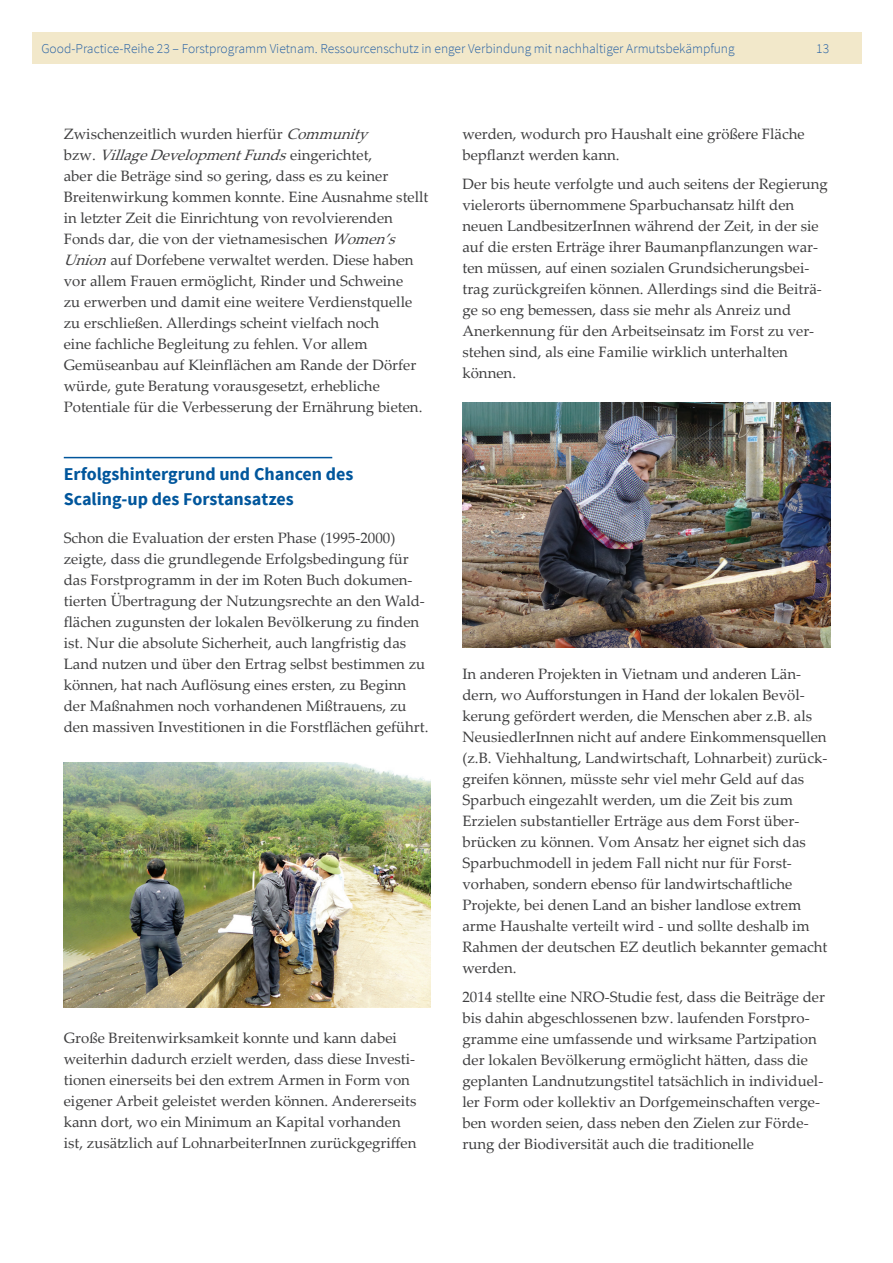
<style>
.page{position:relative;width:893px;height:1263px;background:#fff}
.page>*{position:absolute;margin:0;border:0;box-sizing:border-box;transform-origin:0 0}
.t1{font:700 18px/25.5px "Source Sans Pro";color:#01569c}
.t2{font:15px/21px "Palatino Linotype";color:#3e3e3f}
.t3{font:300 13.5px "Source Sans Pro";color:#2661a4}
.s1{font-style:italic}
</style>
<div class="page">
<div style="left:32px;top:32px;width:829px;height:32px;background:#f2e8ca"></div>
<hr style="left:64px;top:457px;width:268px;height:1px;background:#01569c">
<img style="left:64px;top:762px;width:366px;height:245px">
<img style="left:462px;top:402px;width:368px;height:245px">
<p class="t3" style="left:41px;top:40px;width:695px">Good-Practice-Reihe 23 – Forstprogramm Vietnam. Ressourcenschutz in enger Verbindung mit nachhaltiger Armutsbekämpfung</p>
<p class="t3" style="left:816px;top:40px;width:14px">13</p>
<p class="t2" style="left:64px;top:122px;width:366px">Zwischenzeitlich wurden hierfür <span class="s1">Community<br></span>b z w . <span class="s1">VillageDevelopmentFunds</span>e i n g e r i c h t e t ,<br>aber die Beträge sind so gering, dass es zu keiner Breitenwirkung kommen konnte. Eine Ausnahme stellt in letzter Zeit die Einrichtung von revolvierenden Fonds dar, die von der vietnamesischen <span class="s1">Women’s Union</span>auf Dorfebene verwaltet werden. Diese haben vor allem Frauen ermöglicht, Rinder und Schweine<br>zu erwerben und damit eine weitere Verdienstquelle zu erschließen. Allerdings scheint vielfach noch<br>eine fachliche Begleitung zu fehlen. Vor allem Gemüseanbau auf Kleinflächen am Rande der Dörfer würde, gute Beratung vorausgesetzt, erhebliche Potentiale für die Verbesserung der Ernährung bieten.</p>
<p class="t1" style="left:64px;top:461px;width:291px">Erfolgshintergrund und Chancen des<br>Scaling-up des Forstansatzes</p>
<p class="t2" style="left:64px;top:527px;width:366px">Schon die Evaluation der ersten Phase (1995-2000) zeigte, dass die grundlegende Erfolgsbedingung für das Forstprogramm in der im Roten Buch dokumen&shy;tierten Übertragung der Nutzungsrechte an den Wald&shy;flächen zugunsten der lokalen Bevölkerung zu finden ist. Nur die absolute Sicherheit, auch langfristig das Land nutzen und über den Ertrag selbst bestimmen zu können, hat nach Auflösung eines ersten, zu Beginn der Maßnahmen noch vorhandenen Mißtrauens, zu den massiven Investitionen in die Forstflächen geführt.</p>
<p class="t2" style="left:64px;top:1027px;width:354px">Große Breitenwirksamkeit konnte und kann dabei weiterhin dadurch erzielt werden, dass diese Investi&shy;tionen einerseits bei den extrem Armen in Form von eigener Arbeit geleistet werden können. Andererseits kann dort, wo ein Minimum an Kapital vorhanden ist, zusätzlich auf LohnarbeiterInnen zurückgegriffen</p>
<p class="t2" style="left:462px;top:122px;width:344px">werden, wodurch pro Haushalt eine größere Fläche bepflanzt werden kann.</p>
<p class="t2" style="left:462px;top:173px;width:367px">Der bis heute verfolgte und auch seitens der Regierung vielerorts übernommene Sparbuchansatz hilft den neuen LandbesitzerInnen während der Zeit, in der sie auf die ersten Erträge ihrer Baumanpflanzungen war&shy;ten müssen, auf einen sozialen Grundsicherungsbei&shy;trag zurückgreifen können. Allerdings sind die Beiträ&shy;ge so eng bemessen, dass sie mehr als Anreiz und Anerkennung für den Arbeitseinsatz im Forst zu ver&shy;stehen sind, als eine Familie wirklich unterhalten können.</p>
<p class="t2" style="left:462px;top:662px;width:367px">In anderen Projekten in Vietnam und anderen Län&shy;dern, wo Aufforstungen in Hand der lokalen Bevöl&shy;kerung gefördert werden, die Menschen aber z.B. als NeusiedlerInnen nicht auf andere Einkommensquellen (z.B. Viehhaltung, Landwirtschaft, Lohnarbeit) zurück&shy;greifen können, müsste sehr viel mehr Geld auf das Sparbuch eingezahlt werden, um die Zeit bis zum Erzielen substantieller Erträge aus dem Forst über&shy;brücken zu können. Vom Ansatz her eignet sich das Sparbuchmodell in jedem Fall nicht nur für Forst&shy;vorhaben, sondern ebenso für landwirtschaftliche Projekte, bei denen Land an bisher landlose extrem arme Haushalte verteilt wird - und sollte deshalb im Rahmen der deutschen EZ deutlich bekannter gemacht werden.</p>
<p class="t2" style="left:462px;top:986px;width:364px">2014 stellte eine NRO-Studie fest, dass die Beiträge der bis dahin abgeschlossenen bzw. laufenden Forstpro&shy;gramme eine umfassende und wirksame Partzipation der lokalen Bevölkerung ermöglicht hätten, dass die geplanten Landnutzungstitel tatsächlich in individuel&shy;ler Form oder kollektiv an Dorfgemeinschaften verge&shy;ben worden seien, dass neben den Zielen zur Förde&shy;rung der Biodiversität auch die traditionelle</p>
</div>
